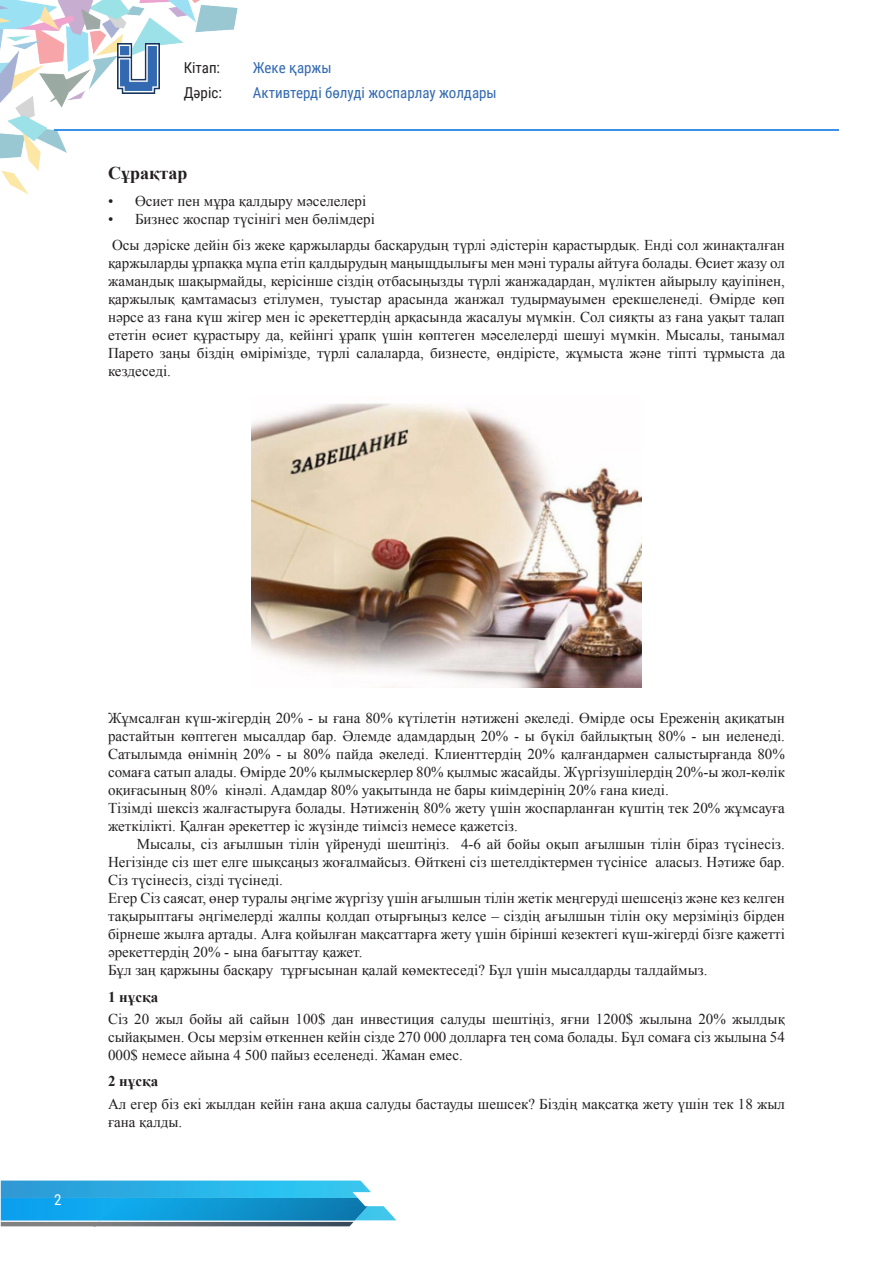
<style>
.page{position:relative;width:893px;height:1263px;background:#fff}
.page>*{position:absolute;margin:0;border:0;box-sizing:border-box;transform-origin:0 0}
.tema{font:700 18px "Times New Roman";color:#231f20}
.t1{font:15px/18px "Times New Roman";color:#231f20;text-align:justify}
.t2{font:15px/25.5px "Roboto Condensed";color:#3269b1}
.t3{font:15px/25.5px "Roboto Condensed";color:#231f20}
.t4{font:700 15px "Times New Roman";color:#231f20}
.t5{font:15px "Roboto Condensed";color:#fff}
</style>
<div class="page">
<img style="left:0;top:0;width:238px;height:195px">
<hr style="left:54px;top:129px;width:785px;height:2px;background:#3b91e8">
<img style="left:118px;top:44px;width:41px;height:49px">
<svg style="left:1px;top:1180px;width:395px;height:46px"></svg>
<img style="left:1px;top:1198px;width:367px;height:22px">
<img style="left:252px;top:403px;width:389px;height:285px">
<p class="t3" style="left:184px;top:54px;width:40px">Кітап:<br>Дәріс:</p>
<p class="t2" style="left:253px;top:54px;width:245px">Жеке қаржы<br>Активтерді бөлуді жоспарлау жолдары</p>
<p class="tema" style="left:108px;top:161px;width:81px">Сұрақтар</p>
<p class="t1" style="left:108px;top:192px;width:260px">• Өсиет пен мұра қалдыру мәселелері</p>
<p class="t1" style="left:108px;top:210px;width:268px">• Бизнес жоспар түсінігі мен бөлімдері</p>
<p class="t1" style="left:108px;top:236px;width:678px">Осы дәріске дейін біз жеке қаржыларды басқарудың түрлі әдістерін қарастырдық. Енді сол жинақталған қаржыларды ұрпаққа мұпа етіп қалдырудың маңыщдылығы мен мәні туралы айтуға болады. Өсиет жазу ол жамандық шақырмайды, керісінше сіздің отбасыңызды түрлі жанжадардан, мүліктен айырылу қауіпінен, қаржылық қамтамасыз етілумен, туыстар арасында жанжал тудырмауымен ерекшеленеді. Өмірде көп нәрсе аз ғана күш жігер мен іс әрекеттердің арқасында жасалуы мүмкін. Сол сияқты аз ғана уақыт талап ететін өсиет құрастыру да, кейінгі ұрапқ үшін көптеген мәселелерді шешуі мүмкін. Мысалы, танымал Парето заңы біздің өмірімізде, түрлі салаларда, бизнесте, өндірісте, жұмыста және тіпті тұрмыста да кездеседі.</p>
<p class="t5" style="left:54px;top:1189px;width:9px">2</p>
<p class="t1" style="left:108px;top:709px;width:678px">Жұмсалған күш-жігердің 20% - ы ғана 80% күтілетін нәтижені әкеледі. Өмірде осы Ереженің ақиқатын растайтын көптеген мысалдар бар. Әлемде адамдардың 20% - ы бүкіл байлықтың 80% - ын иеленеді.<br>Сатылымда өнімнің 20% - ы 80% пайда әкеледі. Клиенттердің 20% қалғандармен салыстырғанда 80% сомаға сатып алады. Өмірде 20% қылмыскерлер 80% қылмыс жасайды. Жүргізушілердің 20%-ы жол-көлік оқиғасының 80% кінәлі. Адамдар 80% уақытында не бары киімдерінің 20% ғана киеді.</p>
<p class="t1" style="left:108px;top:799px;width:678px">Тізімді шексіз жалғастыруға болады. Нәтиженің 80% жету үшін жоспарланған күштің тек 20% жұмсауға жеткілікті. Қалған әрекеттер іс жүзінде тиімсіз немесе қажетсіз.</p>
<p class="t1" style="left:108px;top:835px;width:678px;text-indent:29px">Мысалы, сіз ағылшын тілін үйренуді шештіңіз. 4-6 ай бойы оқып ағылшын тілін біраз түсінесіз.<br>Негізінде сіз шет елге шықсаңыз жоғалмайсыз. Өйткені сіз шетелдіктермен түсінісе аласыз. Нәтиже бар.<br>Сіз түсінесіз, сізді түсінеді.</p>
<p class="t1" style="left:108px;top:889px;width:678px">Егер Сіз саясат, өнер туралы әңгіме жүргізу үшін ағылшын тілін жетік меңгеруді шешсеңіз және кез келген тақырыптағы әңгімелерді жалпы қолдап отырғыңыз келсе – сіздің ағылшын тілін оқу мерзіміңіз бірден бірнеше жылға артады. Алға қойылған мақсаттарға жету үшін бірінші кезектегі күш-жігерді бізге қажетті әрекеттердің 20% - ына бағыттау қажет.</p>
<p class="t1" style="left:108px;top:961px;width:601px">Бұл заң қаржыны басқару тұрғысынан қалай көмектеседі? Бұл үшін мысалдарды талдаймыз.</p>
<p class="t4" style="left:108px;top:986px;width:52px">1 нұсқа</p>
<p class="t1" style="left:108px;top:1009px;width:678px">Сіз 20 жыл бойы ай сайын 100$ дан инвестиция салуды шештіңіз, яғни 1200$ жылына 20% жылдық сыйақымен. Осы мерзім өткеннен кейін сізде 270 000 долларға тең сома болады. Бұл сомаға сіз жылына 54<br>000$ немесе айына 4 500 пайыз еселенеді. Жаман емес.</p>
<p class="t4" style="left:108px;top:1071px;width:52px">2 нұсқа</p>
<p class="t1" style="left:108px;top:1094px;width:678px">Ал егер біз екі жылдан кейін ғана ақша салуды бастауды шешсек? Біздің мақсатқа жету үшін тек 18 жыл ғана қалды.</p>
</div>
